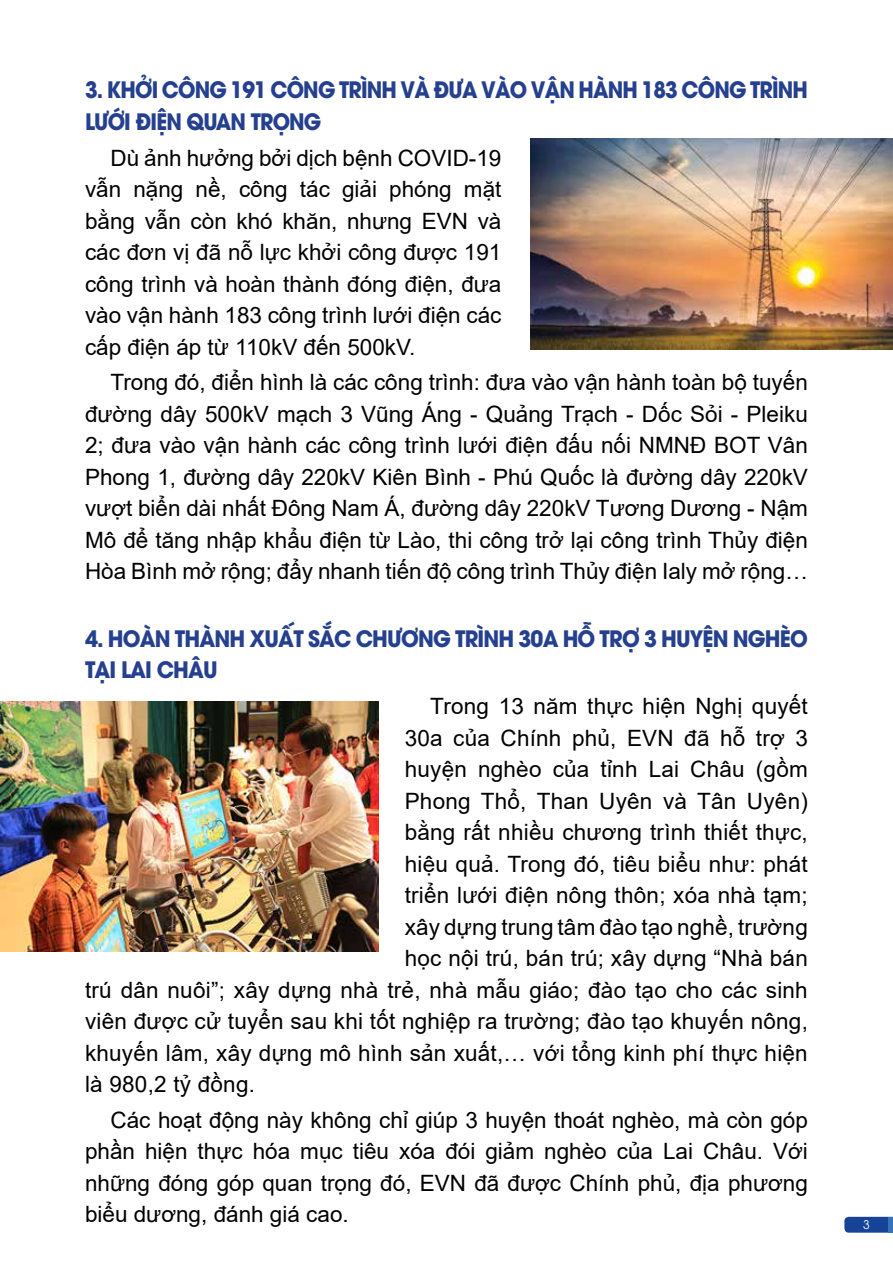
<style>
.page{position:relative;width:893px;height:1263px;background:#fff}
.page>*{position:absolute;margin:0;border:0;box-sizing:border-box;transform-origin:0 0}
.t1{font:22.5px/31.5px "Arial";letter-spacing:.01em;color:#000;text-align:justify}
.t2{font:700 22.5px/31.5px "UTM Avo";letter-spacing:-.04em;color:#25408f;scale:.91 1}
.t3{font:700 22.5px/31.5px "UTM Avo";letter-spacing:-.04em;color:#25408f;scale:.93 1}
.t4{font:12px "UTM Avo";color:#fff}
</style>
<div class="page">
<svg style="left:844px;top:1217px;width:45px;height:16px"></svg>
<hr style="left:889px;top:1217px;width:4px;height:16px;background:#3773b9">
<img style="left:530px;top:138px;width:363px;height:212px">
<img style="left:0;top:701px;width:378px;height:250px">
<p class="t2" style="left:85px;top:72px;width:778px">3. KHỞI CÔNG 191 CÔNG TRÌNH VÀ ĐƯA VÀO VẬN HÀNH 183 CÔNG TRÌNH<br>LƯỚI ĐIỆN QUAN TRỌNG</p>
<p class="t1" style="left:85px;top:142px;width:418px;text-indent:26px">Dù ảnh hưởng bởi dịch bệnh COVID-19 vẫn nặng nề, công tác giải phóng mặt bằng vẫn còn khó khăn, nhưng EVN và các đơn vị đã nỗ lực khởi công được 191 công trình và hoàn thành đóng điện, đưa vào vận hành 183 công trình lưới điện các cấp điện áp từ 110kV đến 500kV.</p>
<p class="t1" style="left:85px;top:367px;width:724px;text-indent:26px">Trong đó, điển hình là các công trình: đưa vào vận hành toàn bộ tuyến đường dây 500kV mạch 3 Vũng Áng - Quảng Trạch - Dốc Sỏi - Pleiku 2; đưa vào vận hành các công trình lưới điện đấu nối NMNĐ BOT Vân Phong 1, đường dây 220kV Kiên Bình - Phú Quốc là đường dây 220kV vượt biển dài nhất Đông Nam Á, đường dây 220kV Tương Dương - Nậm Mô để tăng nhập khẩu điện từ Lào, thi công trở lại công trình Thủy điện Hòa Bình mở rộng; đẩy nhanh tiến độ công trình Thủy điện Ialy mở rộng…</p>
<p class="t3" style="left:85px;top:620px;width:779px">4. HOÀN THÀNH XUẤT SẮC CH ƯƠNG TRÌNH 30A HỖ TRỢ 3 HUYỆN NGHÈO<br>TẠI LAI CHÂU</p>
<p class="t1" style="left:430px;top:690px;width:379px">Trong 13 năm thực hiện Nghị quyết</p>
<p class="t1" style="left:405px;top:722px;width:405px">30a của Chính phủ, EVN đã hỗ trợ 3</p>
<p class="t1" style="left:405px;top:753px;width:405px">huyện nghèo của tỉnh Lai Châu (gồm</p>
<p class="t1" style="left:405px;top:785px;width:405px">Phong Thổ, Than Uyên và Tân Uyên)</p>
<p class="t1" style="left:405px;top:816px;width:405px">bằng rất nhiều chương trình thiết thực,</p>
<p class="t1" style="left:405px;top:848px;width:405px">hiệu quả. Trong đó, tiêu biểu như: phát</p>
<p class="t1" style="left:405px;top:879px;width:405px">triển lưới điện nông thôn; xóa nhà tạm;</p>
<p class="t1" style="left:405px;top:911px;width:405px">xây dựng trung tâm đào tạo nghề, trường</p>
<p class="t1" style="left:405px;top:942px;width:405px">học nội trú, bán trú; xây dựng “Nhà bán</p>
<p class="t1" style="left:85px;top:974px;width:724px">trú dân nuôi”; xây dựng nhà trẻ, nhà mẫu giáo; đào tạo cho các sinh</p>
<p class="t1" style="left:85px;top:1005px;width:724px">viên được cử tuyển sau khi tốt nghiệp ra trường; đào tạo khuyến nông,</p>
<p class="t1" style="left:85px;top:1037px;width:724px">khuyến lâm, xây dựng mô hình sản xuất,… với tổng kinh phí thực hiện</p>
<p class="t1" style="left:85px;top:1068px;width:171px">là 980,2 tỷ đồng.</p>
<p class="t1" style="left:85px;top:1104px;width:724px;text-indent:26px">Các hoạt động này không chỉ giúp 3 huyện thoát nghèo, mà còn góp phần hiện thực hóa mục tiêu xóa đói giảm nghèo của Lai Châu. Với những đóng góp quan trọng đó, EVN đã được Chính phủ, địa phương biểu dương, đánh giá cao.</p>
<p class="t4" style="left:863px;top:1215px;width:8px">3</p>
</div>
